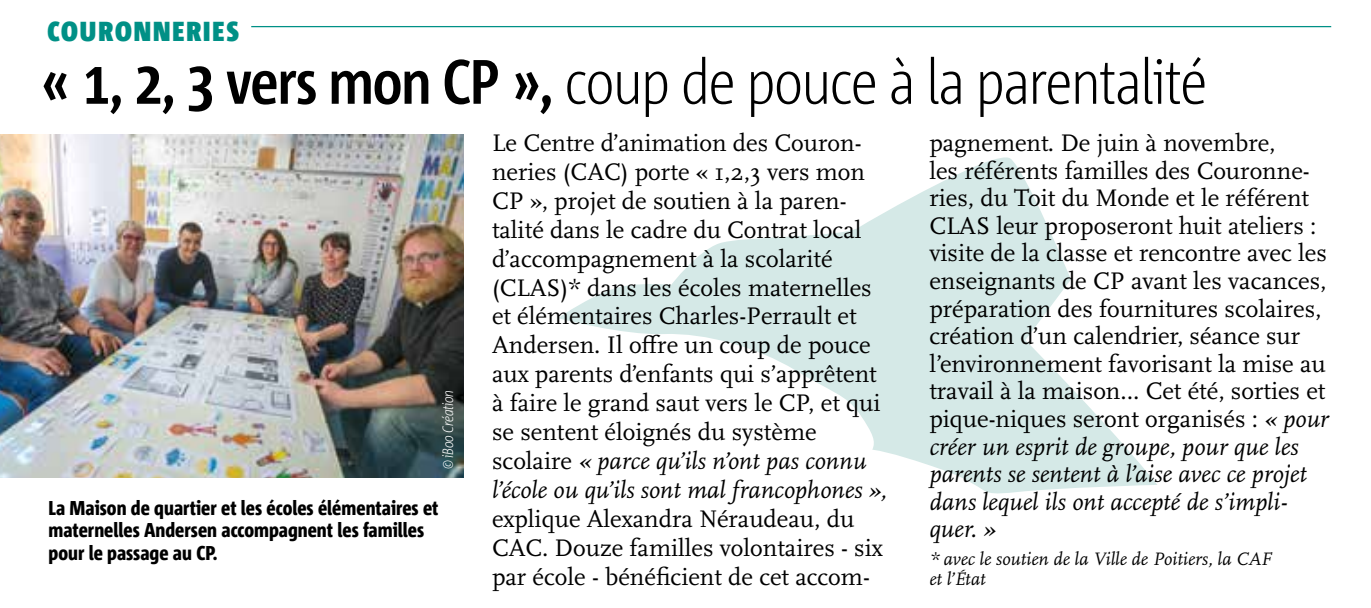
<style>
.page{position:relative;width:1371px;height:608px;background:#fff}
.page>*{position:absolute;margin:0;border:0;box-sizing:border-box;transform-origin:0 0}
.t1{font:300 62.5px "Corpid C1 Cd";letter-spacing:-.02em;color:#000}
.t2{font:900 27.5px "Corpid C1 Cd";letter-spacing:.07em;color:#009086}
.t3{font:25px/28.8px "Scala OT";color:#000}
.t4{font:800 20px/22.5px "Corpid C1 Cd";color:#000}
.t5{font:italic 18.75px/20px "Scala OT";color:#000}
.t6{font:italic 300 15px "Corpid C1 Cd";letter-spacing:-.02em;color:#fff}
.s1{font-weight:700}
.s2{font-style:italic}
</style>
<div class="page">
<svg style="left:558px;top:157px;width:599px;height:337px"></svg>
<hr style="left:251px;top:26px;width:1079px;height:1px;background:#009086">
<img style="left:0;top:135px;width:463px;height:342px">
<p class="t2" style="left:48px;top:14px;width:193px">COURONNERIES</p>
<h1 class="t1" style="left:41px;top:42px;width:1166px"><span class="s1">« 1, 2, 3 vers mon CP »,</span> coup de pouce à la parentalité</h1>
<p class="t6" style="left:438px;top:469px;width:81px;rotate:-90deg">© iBoo Création</p>
<p class="t4" style="left:49px;top:495px;width:391px">La Maison de quartier et les écoles élémentaires et maternelles Andersen accompagnent les familles pour le passage au CP.</p>
<p class="t3" style="left:492px;top:129px;width:396px">Le Centre d’animation des Couron&shy;neries (CAC) porte « 1,2,3 vers mon CP », projet de soutien à la paren&shy;talité dans le cadre du Contrat local d’accompagnement à la scolarité (CLAS)* dans les écoles maternelles et élémentaires Charles-Perrault et Andersen. Il offre un coup de pouce aux parents d’enfants qui s’apprêtent à faire le grand saut vers le CP, et qui se sentent éloignés du système scolaire <span class="s2">« parce qu’ils n’ont pas connu l’école ou qu’ils sont mal francophones »,</span></p>
<p class="t3" style="left:492px;top:504px;width:392px">explique Alexandra Néraudeau, du<br>CAC. Douze familles volontaires - six par école - bénéficient de cet accom-</p>
<p class="t3" style="left:929px;top:130px;width:401px;line-height:27.5px">pagnement. De juin à novembre,<br>les référents familles des Couronne&shy;ries, du Toit du Monde et le référent CLAS leur proposeront huit ateliers : visite de la classe et rencontre avec les enseignants de CP avant les vacances, préparation des fournitures scolaires, création d’un calendrier, séance sur l’environnement favorisant la mise au travail à la maison… Cet été, sorties et pique-niques seront organisés : <span class="s2">« pour créer un esprit de groupe, pour que les parents se sentent à l’aise avec ce projet dans lequel ils ont accepté de s’impli&shy;quer. »</span></p>
<p class="t5" style="left:929px;top:548px;width:344px">* avec le soutien de la Ville de Poitiers, la CAF et l’État</p>
</div>
